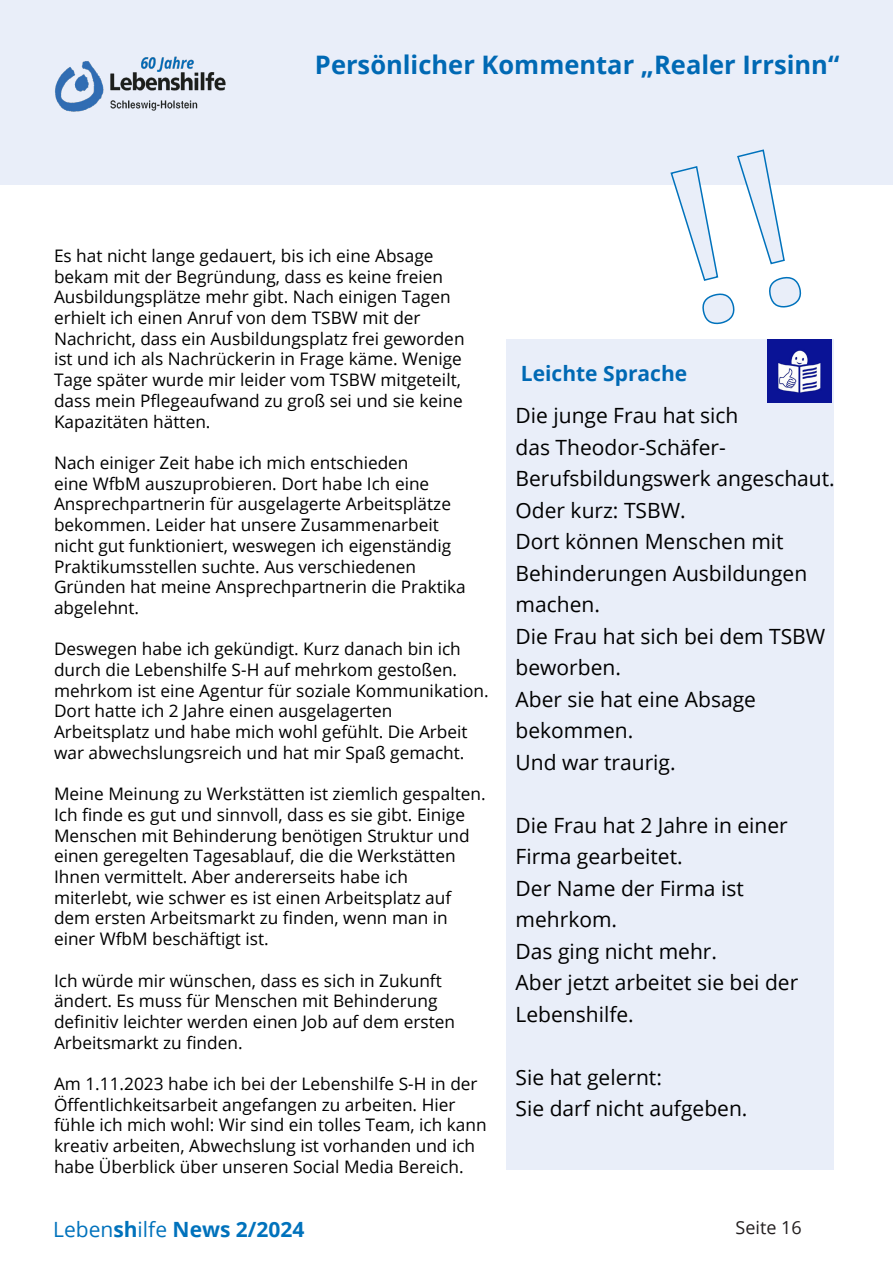
<style>
.page{position:relative;width:893px;height:1263px;background:#fff}
.page>*{position:absolute;margin:0;border:0;box-sizing:border-box;transform-origin:0 0}
.Rubriküberschrift{font:700 25.5px "Open Sans";color:#0069b4}
.Leichte_Sprache{font:21px/31.5px "Open Sans";color:#000}
.t1{font:700 21px "Open Sans";color:#0072bc}
.Leichte_Sprache-2{font:700 21px "Open Sans";color:#0069b4}
.t2{font:18px "Open Sans";color:#231f20}
.Artikel{font:17.25px/20.7px "Open Sans";color:#000}
.s1{font-weight:400}
</style>
<div class="page">
<div style="left:0;top:0;width:893px;height:185px;background:#e9eef9"></div>
<img style="left:55px;top:56px;width:171px;height:56px">
<div style="left:506px;top:339px;width:328px;height:830px;background:#e9eef9"></div>
<img style="left:768px;top:339px;width:63px;height:64px">
<svg style="left:670px;top:149px;width:132px;height:175px"></svg>
<p class="Rubriküberschrift" style="left:315px;top:46px;width:526px">Persönlicher Kommentar „Realer Irrsinn“</p>
<p class="Artikel" style="left:54px;top:245px;width:412px">Es hat nicht lange gedauert, bis ich eine Absage bekam mit der Begründung, dass es keine freien Ausbildungsplätze mehr gibt. Nach einigen Tagen erhielt ich einen Anruf von dem TSBW mit der Nachricht, dass ein Ausbildungsplatz frei geworden ist und ich als Nachrückerin in Frage käme. Wenige Tage später wurde mir leider vom TSBW mitgeteilt, dass mein Pflegeaufwand zu groß sei und sie keine Kapazitäten hätten.</p>
<p class="Artikel" style="left:54px;top:452px;width:413px">Nach einiger Zeit habe ich mich entschieden<br>eine WfbM auszuprobieren. Dort habe Ich eine Ansprechpartnerin für ausgelagerte Arbeitsplätze bekommen. Leider hat unsere Zusammenarbeit nicht gut funktioniert, weswegen ich eigenständig Praktikumsstellen suchte. Aus verschiedenen Gründen hat meine Ansprechpartnerin die Praktika abgelehnt.</p>
<p class="Artikel" style="left:54px;top:638px;width:436px">Deswegen habe ich gekündigt. Kurz danach bin ich durch die Lebenshilfe S-H auf mehrkom gestoßen. mehrkom ist eine Agentur für soziale Kommunikation.<br>Dort hatte ich 2 Jahre einen ausgelagerten Arbeitsplatz und habe mich wohl gefühlt. Die Arbeit war abwechslungsreich und hat mir Spaß gemacht.</p>
<p class="Artikel" style="left:54px;top:783px;width:433px">Meine Meinung zu Werkstätten ist ziemlich gespalten.<br>Ich finde es gut und sinnvoll, dass es sie gibt. Einige Menschen mit Behinderung benötigen Struktur und einen geregelten Tagesablauf, die die Werkstätten Ihnen vermittelt. Aber andererseits habe ich miterlebt, wie schwer es ist einen Arbeitsplatz auf dem ersten Arbeitsmarkt zu finden, wenn man in einer WfbM beschäftigt ist.</p>
<p class="Artikel" style="left:54px;top:969px;width:403px">Ich würde mir wünschen, dass es sich in Zukunft ändert. Es muss für Menschen mit Behinderung definitiv leichter werden einen Job auf dem ersten Arbeitsmarkt zu finden.</p>
<p class="Artikel" style="left:54px;top:1073px;width:434px">Am 1.11.2023 habe ich bei der Lebenshilfe S-H in der Öffentlichkeitsarbeit angefangen zu arbeiten. Hier fühle ich mich wohl: Wir sind ein tolles Team, ich kann kreativ arbeiten, Abwechslung ist vorhanden und ich habe Überblick über unseren Social Media Bereich.</p>
<p class="Leichte_Sprache-2" style="left:521px;top:358px;width:168px">Leichte Sprache</p>
<p class="Leichte_Sprache" style="left:516px;top:399px;width:321px">Die junge Frau hat sich<br>das Theodor-Schäfer-<br>Berufsbildungswerk angeschaut.<br>Oder kurz: TSBW.<br>Dort können Menschen mit<br>Behinderungen Ausbildungen machen.<br>Die Frau hat sich bei dem TSBW beworben.<br>Aber sie hat eine Absage bekommen.<br>Und war traurig.</p>
<p class="Leichte_Sprache" style="left:516px;top:809px;width:284px">Die Frau hat 2 Jahre in einer<br>Firma gearbeitet.<br>Der Name der Firma ist mehrkom.<br>Das ging nicht mehr.<br>Aber jetzt arbeitet sie bei der<br>Lebenshilfe.</p>
<p class="Leichte_Sprache" style="left:516px;top:1061px;width:233px">Sie hat gelernt:<br>Sie darf nicht aufgeben.</p>
<p class="t1" style="left:53px;top:1214px;width:253px"><span class="s1">Leben</span>sh<span class="s1">ilfe</span> News 2/2024</p>
<p class="t2" style="left:736px;top:1215px;width:68px">Seite 16</p>
</div>
